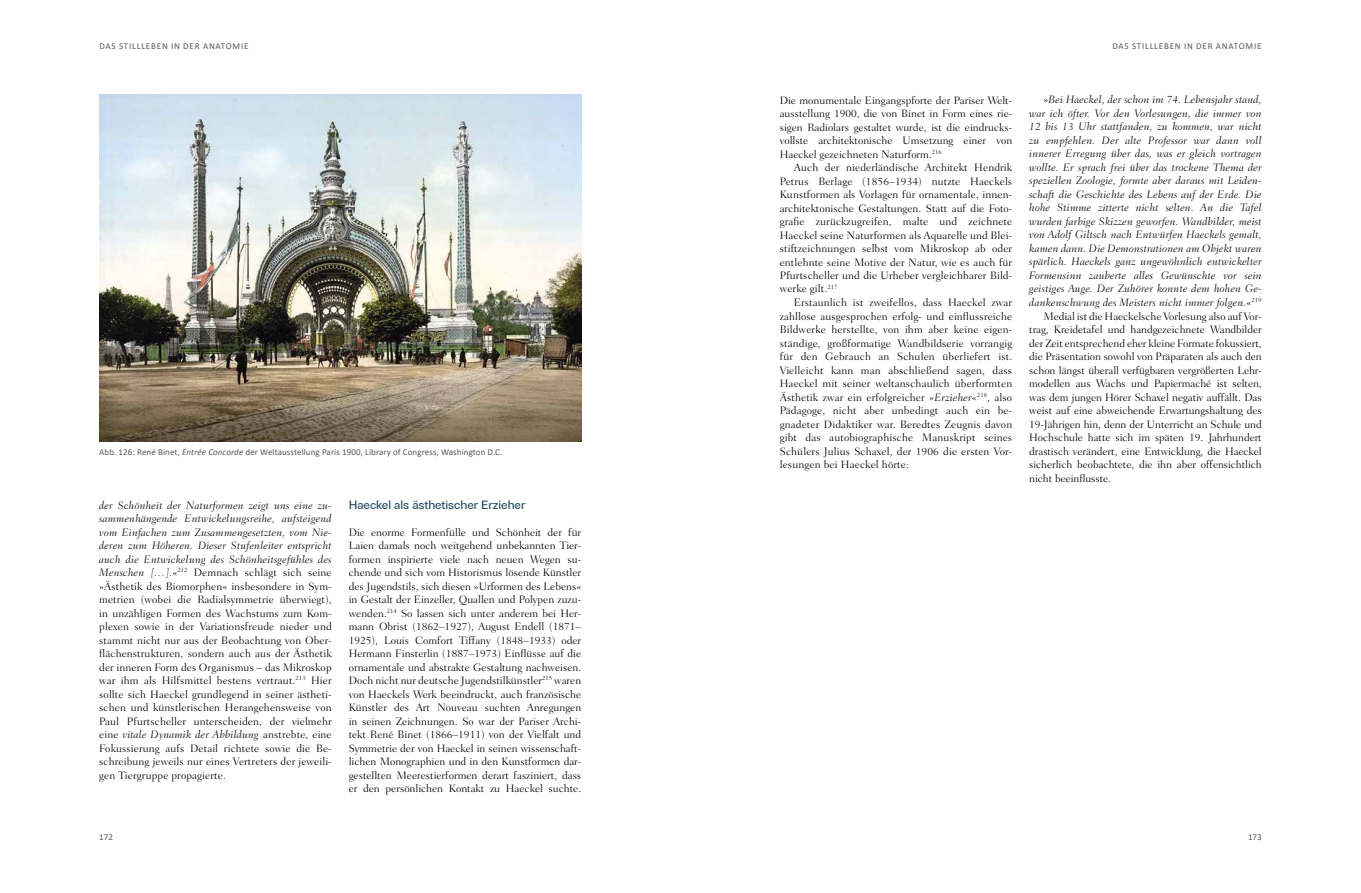
<style>
.page{position:relative;width:1361px;height:893px;background:#fff}
.page>*{position:absolute;margin:0;border:0;box-sizing:border-box;transform-origin:0 0}
.t1{font:500 12.4px "Gerlach Sans";color:#1e475c}
.t2{font:300 11px/13.5px "Fairfield LT Std";color:#000;text-align:justify}
.t3{font:italic 300 11px "Fairfield LT Std";letter-spacing:.01em;color:#000}
.t4{font:9px "Calibri";letter-spacing:.01em;color:#575756}
.t5{font:9px "Calibri";letter-spacing:.09em;color:#575756}
.s1{font-style:italic}
.s2{font-style:normal}
</style>
<div class="page">
<img style="left:99px;top:95px;width:482px;height:346px">
<p class="t5" style="left:99px;top:40px;width:151px">Das Sti llleben i n der Anatomi e</p>
<p class="t5" style="left:1112px;top:40px;width:151px">Das Sti llleben i n der Anatomi e</p>
<p class="t4" style="left:99px;top:446px;width:405px">Abb. 126: René Binet, <span class="s1">Entrée Concorde</span> der Weltausstellung Paris 1900, Library of Congress, Washington D.C.</p>
<p class="t2" style="left:99px;top:498px;width:234px"><span class="s1">der Schönheit der Naturformen zeigt uns eine zu&shy;sammenhängende Entwickelungsreihe, aufsteigend vom Einfachen zum Zusammengesetzten, vom Nie&shy;deren zum Höheren. Dieser Stufenleiter entspricht auch die Entwickelung des Schönheitsgefühles des Menschen […].</span>«<sup>212</sup> Demnach schlägt sich seine »Ästhetik des Biomorphen« insbesondere in Sym&shy;metrien (wobei die Radialsymmetrie überwiegt), in unzähligen Formen des Wachstums zum Kom&shy;plexen sowie in der Variationsfreude nieder und stammt nicht nur aus der Beobachtung von Ober&shy;flächenstrukturen, sondern auch aus der Ästhetik der inneren Form des Organismus – das Mikroskop war ihm als Hilfsmittel bestens vertraut.<sup>213</sup> Hier sollte sich Haeckel grundlegend in seiner ästheti&shy;schen und künstlerischen Herangehensweise von Paul Pfurtscheller unterscheiden, der vielmehr eine <span class="s1">vitale Dynamik der Abbildung</span> anstrebte, eine Fokussierung aufs Detail richtete sowie die Be&shy;schreibung jeweils nur eines Vertreters der jeweili&shy;gen Tiergruppe propagierte.</p>
<p class="t1" style="left:349px;top:497px;width:178px">Haeckel als ästhetischer Erzieher</p>
<p class="t2" style="left:349px;top:525px;width:234px">Die enorme Formenfülle und Schönheit der für Laien damals noch weitgehend unbekannten Tier&shy;formen inspirierte viele nach neuen Wegen su&shy;chende und sich vom Historismus lösende Künstler des Jugendstils, sich diesen »Urformen des Lebens« in Gestalt der Einzeller, Quallen und Polypen zuzu&shy;wenden.<sup>214</sup> So lassen sich unter anderem bei Her&shy;mann Obrist (1862–1927), August Endell (1871– 1925), Louis Comfort Tiffany (1848–1933) oder Hermann Finsterlin (1887–1973) Einflüsse auf die ornamentale und abstrakte Gestaltung nachweisen.<br>Doch nicht nur deutsche Jugendstilkünstler<sup>215</sup> waren von Haeckels Werk beeindruckt, auch französische Künstler des Art Nouveau suchten Anregungen in seinen Zeichnungen. So war der Pariser Archi&shy;tekt René Binet (1866–1911) von der Vielfalt und Symmetrie der von Haeckel in seinen wissenschaft&shy;lichen Monographien und in den Kunstformen dar&shy;gestellten Meerestierformen derart fasziniert, dass er den persönlichen Kontakt zu Haeckel suchte.</p>
<p class="t2" style="left:780px;top:93px;width:234px">Die monumentale Eingangspforte der Pariser Welt&shy;ausstellung 1900, die von Binet in Form eines rie&shy;sigen Radiolars gestaltet wurde, ist die eindrucks&shy;vollste architektonische Umsetzung einer von Haeckel gezeichneten Naturform.<sup>216</sup></p>
<p class="t2" style="left:780px;top:161px;width:234px;text-align:left;text-indent:14px">Auch der niederländische Architekt Hendrik Petrus Berlage (1856–1934) nutzte Haeckels Kunstformen als Vorlagen für ornamentale, innen&shy;architektonische Gestaltungen. Statt auf die Foto--- grafie zurückzugreifen, malte und zeichnete Haeckel seine Naturformen als Aquarelle und Blei&shy;stiftzeichnungen selbst vom Mikroskop ab oder entlehnte seine Motive der Natur, wie es auch für Pfurtscheller und die Urheber vergleichbarer Bild&shy;werke gilt.<sup>217</sup></p>
<p class="t2" style="left:780px;top:296px;width:234px;text-indent:14px">Erstaunlich ist zweifellos, dass Haeckel zwar zahllose ausgesprochen erfolg- und einflussreiche Bildwerke herstellte, von ihm aber keine eigen&shy;ständige, großformatige Wandbildserie vorrangig für den Gebrauch an Schulen überliefert ist.<br>Vielleicht kann man abschließend sagen, dass Haeckel mit seiner weltanschaulich überformten Ästhetik zwar ein erfolgreicher »<span class="s1">Erzieher</span>«<sup>218</sup>, also Pädagoge, nicht aber unbedingt auch ein be&shy;gnadeter Didaktiker war. Beredtes Zeugnis davon gibt das autobiographische Manuskript seines Schülers Julius Schaxel, der 1906 die ersten Vor&shy;lesungen bei Haeckel hörte:</p>
<p class="t3" style="left:1043px;top:93px;width:220px"><span class="s2">»</span>Bei Haeckel, der schon im 74. Lebensjahr stand,</p>
<p class="t3" style="left:1029px;top:107px;width:234px">war ich öfter. Vor den Vorlesungen, die immer von</p>
<p class="t3" style="left:1029px;top:120px;width:234px">12 bis 13 Uhr stattfanden, zu kommen, war nicht</p>
<p class="t3" style="left:1029px;top:134px;width:234px">zu empfehlen. Der alte Professor war dann voll</p>
<p class="t3" style="left:1029px;top:147px;width:234px">innerer Erregung über das, was er gleich vortragen</p>
<p class="t3" style="left:1029px;top:161px;width:234px">wollte. Er sprach frei über das trockene Thema der</p>
<p class="t3" style="left:1029px;top:174px;width:234px">speziellen Zoologie, formte aber daraus mit Leiden-</p>
<p class="t3" style="left:1029px;top:188px;width:234px">schaft die Geschichte des Lebens auf der Erde. Die</p>
<p class="t3" style="left:1029px;top:201px;width:234px">hohe Stimme zitterte nicht selten. An die Tafel</p>
<p class="t3" style="left:1029px;top:215px;width:234px">wurden farbige Skizzen geworfen. Wandbilder, meist</p>
<p class="t3" style="left:1029px;top:228px;width:234px">von Adolf Giltsch nach Entwürfen Haeckels gemalt,</p>
<p class="t3" style="left:1029px;top:242px;width:234px">kamen dann. Die Demonstrationen am Objekt waren</p>
<p class="t3" style="left:1029px;top:255px;width:234px">spärlich. Haeckels ganz ungewöhnlich entwickelter</p>
<p class="t3" style="left:1029px;top:269px;width:234px">Formensinn zauberte alles Gewünschte vor sein</p>
<p class="t3" style="left:1029px;top:282px;width:234px">geistiges Auge. Der Zuhörer konnte dem hohen Ge-</p>
<p class="t3" style="left:1029px;top:296px;width:234px">dankenschwung des Meisters nicht immer folgen.<span class="s2">«</span><sup>219</sup></p>
<p class="t2" style="left:1043px;top:309px;width:220px">Medial ist die Haeckelsche Vorlesung also auf Vor-</p>
<p class="t2" style="left:1029px;top:323px;width:234px">trag, Kreidetafel und handgezeichnete Wandbilder</p>
<p class="t2" style="left:1029px;top:336px;width:234px">der Zeit entsprechend eher kleine Formate fokussiert,</p>
<p class="t2" style="left:1029px;top:350px;width:234px">die Präsentation sowohl von Präparaten als auch den</p>
<p class="t2" style="left:1029px;top:363px;width:234px">schon längst überall verfügbaren vergrößerten Lehr-</p>
<p class="t2" style="left:1029px;top:377px;width:234px">modellen aus Wachs und Papiermaché ist selten,</p>
<p class="t2" style="left:1029px;top:390px;width:234px">was dem jungen Hörer Schaxel negativ auffällt. Das</p>
<p class="t2" style="left:1029px;top:404px;width:234px">weist auf eine abweichende Erwartungshaltung des</p>
<p class="t2" style="left:1029px;top:417px;width:234px">19-Jährigen hin, denn der Unterricht an Schule und</p>
<p class="t2" style="left:1029px;top:431px;width:234px">Hochschule hatte sich im späten 19. Jahrhundert</p>
<p class="t2" style="left:1029px;top:444px;width:234px">drastisch verändert, eine Entwicklung, die Haeckel</p>
<p class="t2" style="left:1029px;top:458px;width:234px">sicherlich beobachtete, die ihn aber offensichtlich</p>
<p class="t2" style="left:1029px;top:471px;width:83px">nicht beeinflusste.</p>
<p class="t4" style="left:99px;top:830px;width:15px">172</p>
<p class="t4" style="left:1248px;top:830px;width:15px">173</p>
</div>
